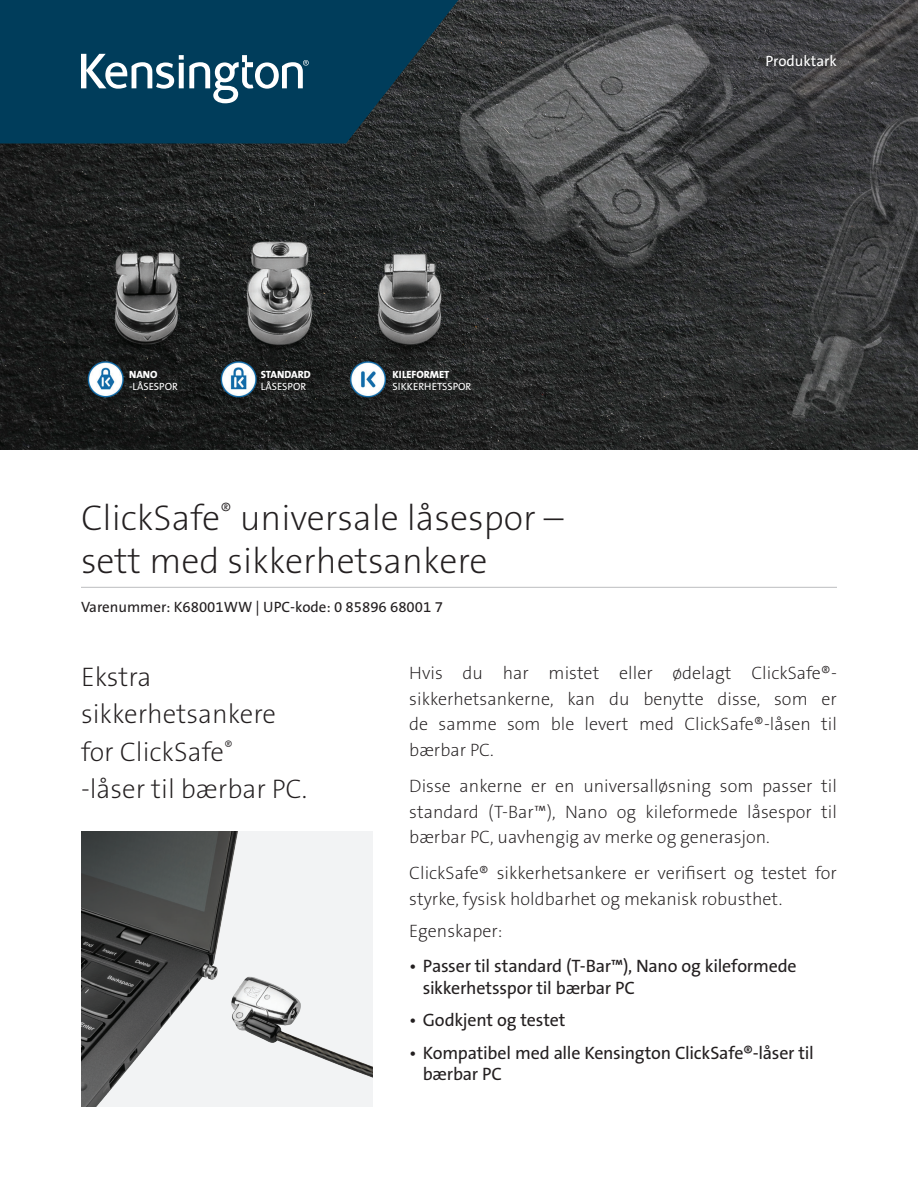
<style>
.page{position:relative;width:918px;height:1188px;background:#fff}
.page>*{position:absolute;margin:0;border:0;box-sizing:border-box;transform-origin:0 0}
.Main_Header{font:36px/43.2px "The Sans KENSINGTON2 XL";color:#231f20}
.Body{font:27px/37.5px "The Sans KENSINGTON2 XL";color:#231f20}
.Body-2{font:18px/25.5px "The Sans KENSINGTON2 XL";color:#231f20;text-align:justify}
.t1{font:18px/21.6px "The Sans KENSINGTON5 Rg";letter-spacing:-.015em;color:#231f20}
.Part_No__UPC{font:15px "The Sans KENSINGTON5 Rg";color:#231f20}
.Filetype_Header{font:15px "The Sans KENSINGTON5 Rg";color:#fff}
.Body-3{font:10.5px/12.6px "The Sans KENSINGTON5 Rg";color:#fff}
.Body-4{font:10.5px/12.6px "The Sans KENSINGTON8 XB";color:#fff}
.s1{font-family:"The Sans KENSINGTON8 XB"}
.s2{font-family:"The Sans KENSINGTON5 Rg"}
</style>
<div class="page">
<img style="left:0;top:0;width:918px;height:449px">
<svg style="left:0;top:0;width:458px;height:143px;background:#063b54"></svg>
<svg style="left:81px;top:54px;width:228px;height:49px"></svg>
<hr style="left:81px;top:587px;width:756px;height:1px;background:#bcbdc0">
<img style="left:81px;top:832px;width:292px;height:275px">
<p class="Body-3" style="left:129px;top:368px;width:50px"><span class="s1">NANO </span>-LÅSESPOR</p>
<p class="Body-4" style="left:261px;top:368px;width:51px">STANDARD<br><span class="s2">LÅSESPOR</span></p>
<p class="Body-3" style="left:393px;top:368px;width:80px"><span class="s1">KILEFORMET<br></span>SIKKERHETSSPOR</p>
<p class="Main_Header" style="left:81px;top:498px;width:484px">ClickSafe<sup>®</sup> universale låsespor – sett med sikkerhetsankere</p>
<p class="Part_No__UPC" style="left:81px;top:599px;width:363px">Varenummer: K68001WW | UPC-kode: 0 85896 68001 7</p>
<p class="Filetype_Header" style="left:765px;top:53px;width:73px">Produktark</p>
<p class="Body" style="left:81px;top:659px;width:228px">Ekstra sikkerhetsankere for ClickSafe<sup>®<br></sup>-låser til bærbar PC.</p>
<p class="Body-2" style="left:409px;top:661px;width:429px">Hvis du har mistet eller ødelagt ClickSafe®- sikkerhetsankerne, kan du benytte disse, som er de samme som ble levert med ClickSafe®-låsen til bærbar PC.</p>
<p class="Body-2" style="left:409px;top:774px;width:429px">Disse ankerne er en universalløsning som passer til standard (T-Bar™), Nano og kileformede låsespor til bærbar PC, uavhengig av merke og generasjon.</p>
<p class="Body-2" style="left:409px;top:861px;width:429px">ClickSafe® sikkerhetsankere er verifisert og testet for styrke, fysisk holdbarhet og mekanisk robusthet.</p>
<p class="Body-2" style="left:409px;top:919px;width:95px">Egenskaper:</p>
<p class="t1" style="left:423px;top:956px;width:375px;text-indent:-14px">• Passer til standard (T-Bar™), Nano og kileformede sikkerhetsspor til bærbar PC</p>
<p class="t1" style="left:409px;top:1010px;width:158px">• Godkjent og testet</p>
<p class="t1" style="left:423px;top:1042px;width:393px;text-indent:-14px">• Kompatibel med alle Kensington ClickSafe®-låser til bærbar PC</p>
</div>
